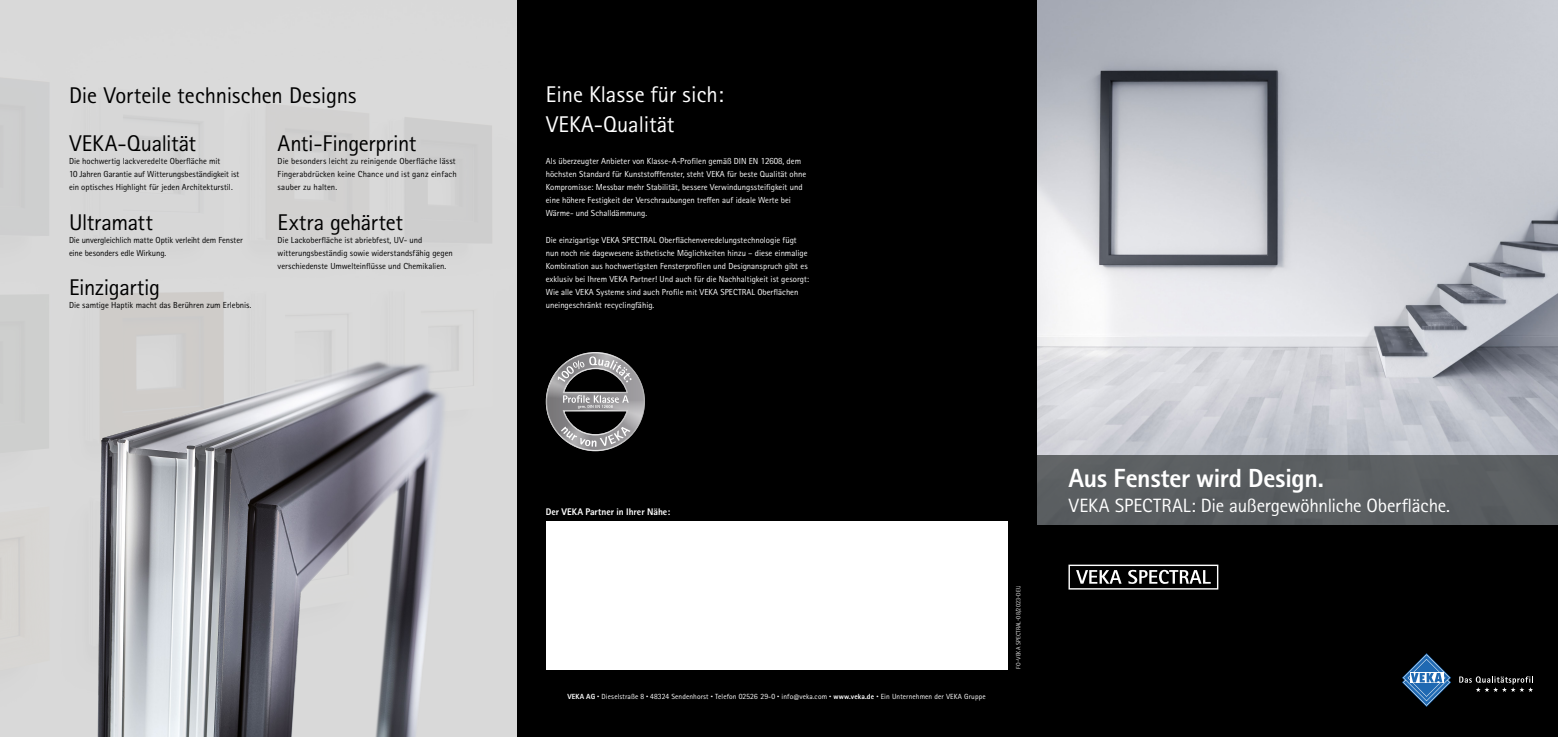
<style>
.page{position:relative;width:1558px;height:737px;background:#fff}
.page>*{position:absolute;margin:0;border:0;box-sizing:border-box;transform-origin:0 0}
.t1{font:700 26.25px "Rotis II Sans Pro";letter-spacing:-.015em;color:#fff}
.t2{font:22.75px/47.9px "Rotis II Sans Pro";letter-spacing:-.015em;color:#000}
.t3{font:22.75px/29.8px "Rotis II Sans Pro";color:#fff}
.t4{font:19.25px "Rotis II Sans Pro";letter-spacing:-.01em;color:#fff}
.t5{font:700 9.62px "Rotis II Sans Pro";letter-spacing:.005em;color:#fff}
.t6{font:8.75px/13.1px "Rotis II Sans Pro";color:#fff}
.t7{font:8.75px/13.1px "Rotis II Sans Pro";letter-spacing:-.005em;color:#000}
.t8{font:7.44px "Rotis II Sans Pro";letter-spacing:.015em;color:#fff}
.t9{font:6.12px "Rotis II Sans Pro";color:#fff}
.s1{font-weight:700}
.s2{font-size:4.38px}
</style>
<div class="page">
<img style="left:1037px;top:0;width:521px;height:455px">
<div style="left:1035px;top:525px;width:523px;height:212px;background:#000"></div>
<svg style="left:1402px;top:653px;width:49px;height:54px"></svg>
<svg style="left:1459px;top:676px;width:74px;height:16px"></svg>
<div style="left:1037px;top:455px;width:521px;height:70px;background:#5a5e61"></div>
<svg style="left:1068px;top:564px;width:150px;height:25px"></svg>
<div style="left:516px;top:0;width:521px;height:737px;background:#000"></div>
<div style="left:546px;top:521px;width:461px;height:148px;background:#fff"></div>
<svg style="left:545px;top:352px;width:100px;height:100px"></svg>
<img style="left:65px;top:346px;width:389px;height:391px">
<h2 class="t2" style="left:69px;top:71px;width:289px">Die Vorteile technischen Designs<br>VEKA-Qualität</h2>
<p class="t7" style="left:69px;top:154px;width:172px">Die hochwertig lackveredelte Oberfläche mit<br>10 Jahren Garantie auf Witterungsbeständigkeit ist ein optisches Highlight für jeden Architekturstil.</p>
<h2 class="t2" style="left:69px;top:198px;width:86px">Ultramatt</h2>
<p class="t7" style="left:69px;top:233px;width:175px">Die unvergleichlich matte Optik verleiht dem Fenster eine besonders edle Wirkung.</p>
<h2 class="t2" style="left:69px;top:264px;width:93px">Einzigartig</h2>
<p class="t7" style="left:69px;top:299px;width:184px">Die samtige Haptik macht das Berühren zum Erlebnis.</p>
<h2 class="t2" style="left:278px;top:119px;width:140px">Anti-Fingerprint</h2>
<p class="t7" style="left:278px;top:154px;width:181px;text-align:justify">Die besonders leicht zu reinigende Oberfläche lässt Fingerabdrücken keine Chance und ist ganz einfach sauber zu halten.</p>
<h2 class="t2" style="left:278px;top:198px;width:127px">Extra gehärtet</h2>
<p class="t7" style="left:278px;top:233px;width:177px">Die Lackoberfläche ist abriebfest, UV- und witterungsbeständig sowie widerstandsfähig gegen verschiedenste Umwelteinflüsse und Chemikalien.</p>
<h2 class="t3" style="left:546px;top:79px;width:179px">Eine Klasse für sich:<br>VEKA-Qualität</h2>
<p class="t6" style="left:546px;top:154px;width:262px">Als überzeugter Anbieter von Klasse-A-Profilen gemäß DIN EN 12608, dem höchsten Standard für Kunststofffenster, steht VEKA für beste Qualität ohne Kompromisse: Messbar mehr Stabilität, bessere Verwindungssteifigkeit und eine höhere Festigkeit der Verschraubungen treffen auf ideale Werte bei Wärme- und Schalldämmung.</p>
<p class="t6" style="left:546px;top:233px;width:265px">Die einzigartige VEKA SPECTRAL Oberflächenveredelungstechnologie fügt nun noch nie dagewesene ästhetische Möglichkeiten hinzu – diese einmalige Kombination aus hochwertigsten Fensterprofilen und Designanspruch gibt es exklusiv bei Ihrem VEKA Partner! Und auch für die Nachhaltigkeit ist gesorgt:<br>Wie alle VEKA Systeme sind auch Profile mit VEKA SPECTRAL Oberflächen uneingeschränkt recyclingfähig.</p>
<p class="t5" style="left:546px;top:506px;width:126px">Der VEKA Partner in Ihrer Nähe:</p>
<p class="t8" style="left:567px;top:692px;width:420px"><span class="s1">VEKA AG</span> <span class="s2">•</span> Dieselstraße 8 <span class="s2">•</span> 48324 Sendenhorst <span class="s2">•</span> Telefon 02526 29-0 <span class="s2">•</span> info@veka.com <span class="s2">•</span> <span class="s1">www.veka.de</span> <span class="s2">•</span> Ein Unternehmen der VEKA Gruppe</p>
<p class="t9" style="left:1015px;top:668px;width:84px;rotate:-90deg">FO-VEKA SPECTRAL-08/2023-DEU</p>
<h1 class="t1" style="left:1068px;top:463px;width:257px">Aus Fenster wird Design.</h1>
<h3 class="t4" style="left:1068px;top:494px;width:383px">VEKA SPECTRAL: Die außergewöhnliche Oberfläche.</h3>
</div>
